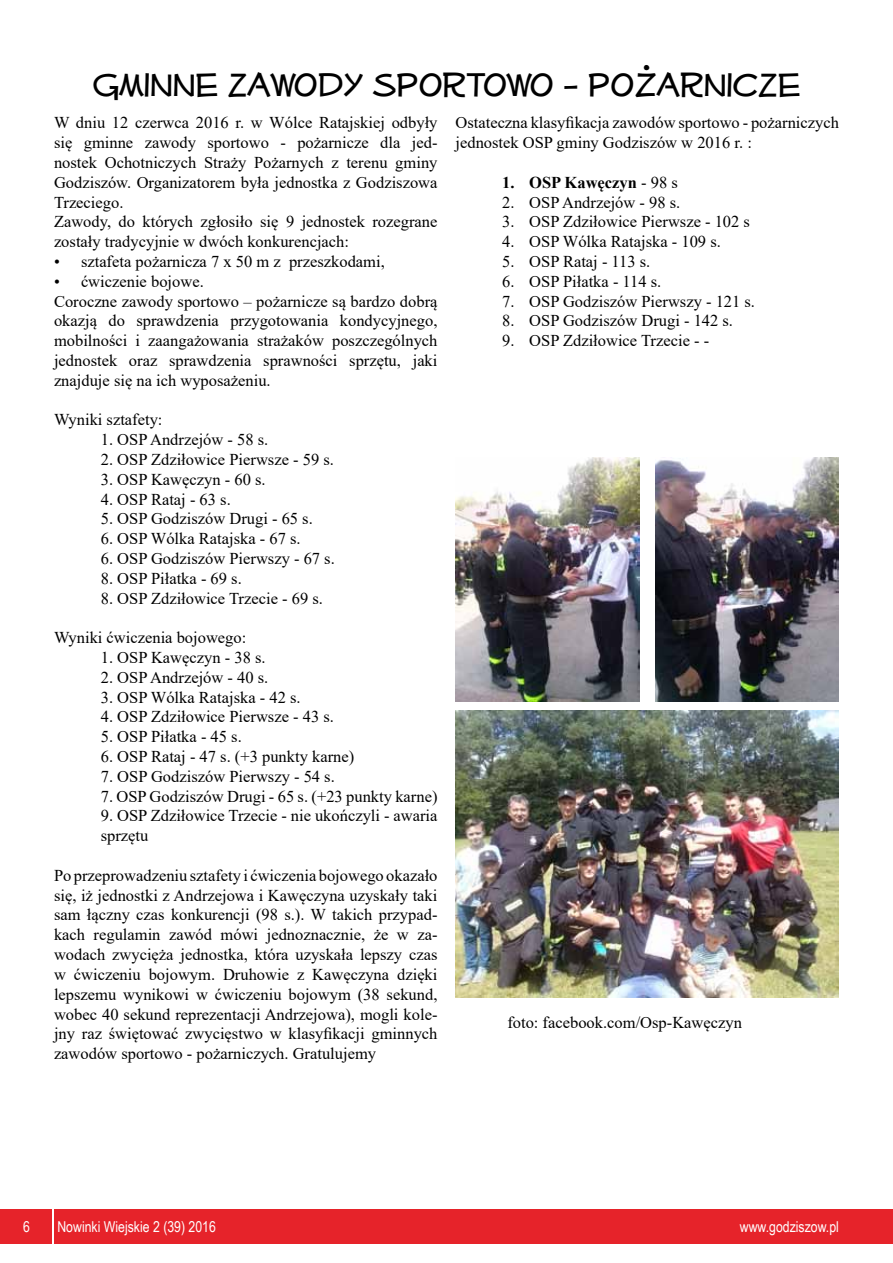
<style>
.page{position:relative;width:893px;height:1263px;background:#fff}
.page>*{position:absolute;margin:0;border:0;box-sizing:border-box;transform-origin:0 0}
.t1{font:37.5px "Mufferaw Rg";color:#000}
.t2{font:16.5px/19.8px "Times New Roman";color:#000}
.t3{font:700 16.5px "Times New Roman";color:#000}
.t4{font:15px "Arial Narrow";color:#fff}
.s1{font-weight:400}
</style>
<div class="page">
<div style="left:54px;top:1209px;width:839px;height:34px;background:#e6232a"></div>
<div style="left:0;top:1209px;width:51px;height:34px;background:#e6232a"></div>
<img style="left:455px;top:457px;width:184px;height:245px">
<img style="left:655px;top:457px;width:184px;height:245px">
<img style="left:455px;top:710px;width:384px;height:288px">
<h1 class="t1" style="left:92px;top:63px;width:709px">GMINNE ZAWODY SPORTOWO - POŻARNICZE</h1>
<p class="t2" style="left:54px;top:112px;width:385px">W dniu 12 czerwca 2016 r. w Wólce Ratajskiej odbyły się gminne zawody sportowo - pożarnicze dla jed&shy;nostek Ochotniczych Straży Pożarnych z terenu gminy Godziszów. Organizatorem była jednostka z Godziszowa Trzeciego.<br>Zawody, do których zgłosiło się 9 jednostek rozegrane zostały tradycyjnie w dwóch konkurencjach:</p>
<p class="t2" style="left:54px;top:251px;width:332px">• sztafeta pożarnicza 7 x 50 m z przeszkodami,</p>
<p class="t2" style="left:54px;top:271px;width:385px">• ćwiczenie bojowe.<br>Coroczne zawody sportowo – pożarnicze są bardzo dobrą okazją do sprawdzenia przygotowania kondycyjnego, mobilności i zaangażowania strażaków poszczególnych jednostek oraz sprawdzenia sprawności sprzętu, jaki znajduje się na ich wyposażeniu.</p>
<p class="t2" style="left:54px;top:409px;width:110px">Wyniki sztafety:</p>
<p class="t2" style="left:101px;top:429px;width:169px">1. OSP Andrzejów - 58 s.</p>
<p class="t2" style="left:101px;top:449px;width:235px">2. OSP Zdziłowice Pierwsze - 59 s.</p>
<p class="t2" style="left:101px;top:469px;width:166px">3. OSP Kawęczyn - 60 s.</p>
<p class="t2" style="left:101px;top:489px;width:132px">4. OSP Rataj - 63 s.</p>
<p class="t2" style="left:101px;top:508px;width:214px">5. OSP Godziszów Drugi - 65 s.</p>
<p class="t2" style="left:101px;top:528px;width:201px">6. OSP Wólka Ratajska - 67 s.</p>
<p class="t2" style="left:101px;top:548px;width:236px">6. OSP Godziszów Pierwszy - 67 s.</p>
<p class="t2" style="left:101px;top:568px;width:143px">8. OSP Piłatka - 69 s.</p>
<p class="t2" style="left:101px;top:588px;width:224px">8. OSP Zdziłowice Trzecie - 69 s.</p>
<p class="t2" style="left:54px;top:627px;width:194px">Wyniki ćwiczenia bojowego:</p>
<p class="t2" style="left:101px;top:647px;width:166px">1. OSP Kawęczyn - 38 s.</p>
<p class="t2" style="left:101px;top:667px;width:169px">2. OSP Andrzejów - 40 s.</p>
<p class="t2" style="left:101px;top:687px;width:201px">3. OSP Wólka Ratajska - 42 s.</p>
<p class="t2" style="left:101px;top:706px;width:235px">4. OSP Zdziłowice Pierwsze - 43 s.</p>
<p class="t2" style="left:101px;top:726px;width:143px">5. OSP Piłatka - 45 s.</p>
<p class="t2" style="left:101px;top:746px;width:255px">6. OSP Rataj - 47 s. (+3 punkty karne)</p>
<p class="t2" style="left:101px;top:766px;width:236px">7. OSP Godziszów Pierwszy - 54 s.</p>
<p class="t2" style="left:101px;top:786px;width:338px">7. OSP Godziszów Drugi - 65 s. (+23 punkty karne)</p>
<p class="t2" style="left:101px;top:805px;width:338px">9. OSP Zdziłowice Trzecie - nie ukończyli - awaria sprzętu</p>
<p class="t2" style="left:54px;top:865px;width:385px;text-align:justify">Po przeprowadzeniu sztafety i ćwiczenia bojowego okazało się, iż jednostki z Andrzejowa i Kawęczyna uzyskały taki sam łączny czas konkurencji (98 s.). W takich przypad&shy;kach regulamin zawód mówi jednoznacznie, że w za&shy;wodach zwycięża jednostka, która uzyskała lepszy czas w ćwiczeniu bojowym. Druhowie z Kawęczyna dzięki lepszemu wynikowi w ćwiczeniu bojowym (38 sekund, wobec 40 sekund reprezentacji Andrzejowa), mogli kole&shy;jny raz świętować zwycięstwo w klasyfikacji gminnych zawodów sportowo - pożarniczych. Gratulujemy</p>
<p class="t2" style="left:455px;top:112px;width:385px">Ostateczna klasyfikacja zawodów sportowo - pożarniczych jednostek OSP gminy Godziszów w 2016 r. :</p>
<p class="t3" style="left:502px;top:170px;width:177px">1. OSP Kawęczyn <span class="s1">- 98 s</span></p>
<p class="t2" style="left:502px;top:192px;width:180px">2. OSP Andrzejów - 98 s.</p>
<p class="t2" style="left:502px;top:211px;width:249px">3. OSP Zdziłowice Pierwsze - 102 s</p>
<p class="t2" style="left:502px;top:231px;width:220px">4. OSP Wólka Ratajska - 109 s.</p>
<p class="t2" style="left:502px;top:251px;width:150px">5. OSP Rataj - 113 s.</p>
<p class="t2" style="left:502px;top:271px;width:161px">6. OSP Piłatka - 114 s.</p>
<p class="t2" style="left:502px;top:291px;width:254px">7. OSP Godziszów Pierwszy - 121 s.</p>
<p class="t2" style="left:502px;top:310px;width:232px">8. OSP Godziszów Drugi - 142 s.</p>
<p class="t2" style="left:502px;top:330px;width:208px">9. OSP Zdziłowice Trzecie - -</p>
<p class="t2" style="left:507px;top:1012px;width:236px">foto: facebook.com/Osp-Kawęczyn</p>
<p class="t4" style="left:23px;top:1215px;width:8px">6</p>
<p class="t4" style="left:57px;top:1215px;width:160px">Nowinki Wiejskie 2 (39) 2016</p>
<p class="t4" style="left:740px;top:1215px;width:101px">www.godziszow.pl</p>
</div>
